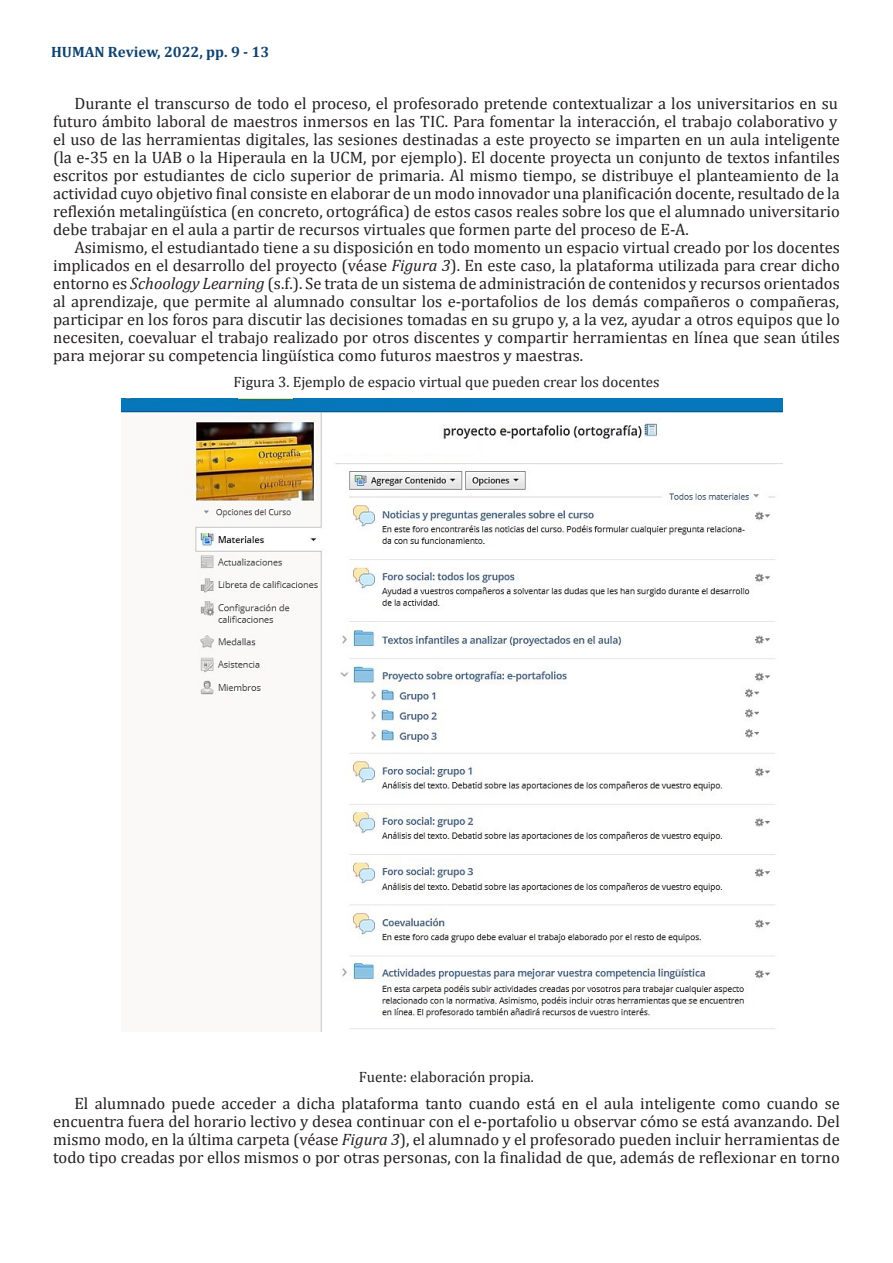
<style>
.page{position:relative;width:893px;height:1263px;background:#fff}
.page>*{position:absolute;margin:0;border:0;box-sizing:border-box;transform-origin:0 0}
.Fuente-Tablas{font:16.5px "Cambria";color:#231f20}
.Parrafos-siguientes{font:16.5px/18px "Cambria";color:#231f20;text-align:justify}
.Fuente-Tablas-2{font:15px "Cambria";color:#231f20}
.Fuente-Tablas-3{font:700 15px "Cambria";color:#104370}
.s1{font-style:italic}
</style>
<div class="page">
<img style="left:121px;top:398px;width:661px;height:634px">
<p class="Fuente-Tablas-3" style="left:51px;top:41px;width:220px">HUMAN Review, 2022, pp. 9 - 13</p>
<p class="Fuente-Tablas" style="left:74px;top:93px;width:765px">Durante el transcurso de todo el proceso, el profesorado pretende contextualizar a los universitarios en su</p>
<p class="Fuente-Tablas" style="left:53px;top:111px;width:786px">futuro ámbito laboral de maestros inmersos en las TIC. Para fomentar la interacción, el trabajo colaborativo y</p>
<p class="Fuente-Tablas" style="left:53px;top:129px;width:788px">el uso de las herramientas digitales, las sesiones destinadas a este proyecto se imparten en un aula inteligente</p>
<p class="Fuente-Tablas" style="left:53px;top:147px;width:788px">(la e-35 en la UAB o la Hiperaula en la UCM, por ejemplo). El docente proyecta un conjunto de textos infantiles</p>
<p class="Fuente-Tablas" style="left:53px;top:165px;width:787px">escritos por estudiantes de ciclo superior de primaria. Al mismo tiempo, se distribuye el planteamiento de la</p>
<p class="Fuente-Tablas" style="left:53px;top:183px;width:788px">actividad cuyo objetivo final consiste en elaborar de un modo innovador una planificación docente, resultado de la</p>
<p class="Fuente-Tablas" style="left:53px;top:201px;width:788px">reflexión metalingüística (en concreto, ortográfica) de estos casos reales sobre los que el alumnado universitario</p>
<p class="Fuente-Tablas" style="left:53px;top:219px;width:637px">debe trabajar en el aula a partir de recursos virtuales que formen parte del proceso de E-A.</p>
<p class="Fuente-Tablas" style="left:74px;top:237px;width:767px">Asimismo, el estudiantado tiene a su disposición en todo momento un espacio virtual creado por los docentes</p>
<p class="Fuente-Tablas" style="left:53px;top:255px;width:788px">implicados en el desarrollo del proyecto (véase <span class="s1">Figura 3</span>). En este caso, la plataforma utilizada para crear dicho</p>
<p class="Fuente-Tablas" style="left:53px;top:273px;width:788px">entorno es <span class="s1">Schoology Learning</span> (s.f.). Se trata de un sistema de administración de contenidos y recursos orientados</p>
<p class="Fuente-Tablas" style="left:53px;top:291px;width:787px">al aprendizaje, que permite al alumnado consultar los e-portafolios de los demás compañeros o compañeras,</p>
<p class="Fuente-Tablas" style="left:53px;top:309px;width:788px">participar en los foros para discutir las decisiones tomadas en su grupo y, a la vez, ayudar a otros equipos que lo</p>
<p class="Fuente-Tablas" style="left:53px;top:327px;width:788px">necesiten, coevaluar el trabajo realizado por otros discentes y compartir herramientas en línea que sean útiles</p>
<p class="Fuente-Tablas" style="left:53px;top:345px;width:531px">para mejorar su competencia lingüística como futuros maestros y maestras.</p>
<p class="Fuente-Tablas-2" style="left:234px;top:373px;width:427px">Figura 3. Ejemplo de espacio virtual que pueden crear los docentes</p>
<p class="Fuente-Tablas-2" style="left:359px;top:1068px;width:177px">Fuente: elaboración propia.</p>
<p class="Parrafos-siguientes" style="left:53px;top:1094px;width:788px;text-indent:21px">El alumnado puede acceder a dicha plataforma tanto cuando está en el aula inteligente como cuando se encuentra fuera del horario lectivo y desea continuar con el e-portafolio u observar cómo se está avanzando. Del mismo modo, en la última carpeta (véase <span class="s1">Figura 3</span>), el alumnado y el profesorado pueden incluir herramientas de todo tipo creadas por ellos mismos o por otras personas, con la finalidad de que, además de reflexionar en torno</p>
</div>
